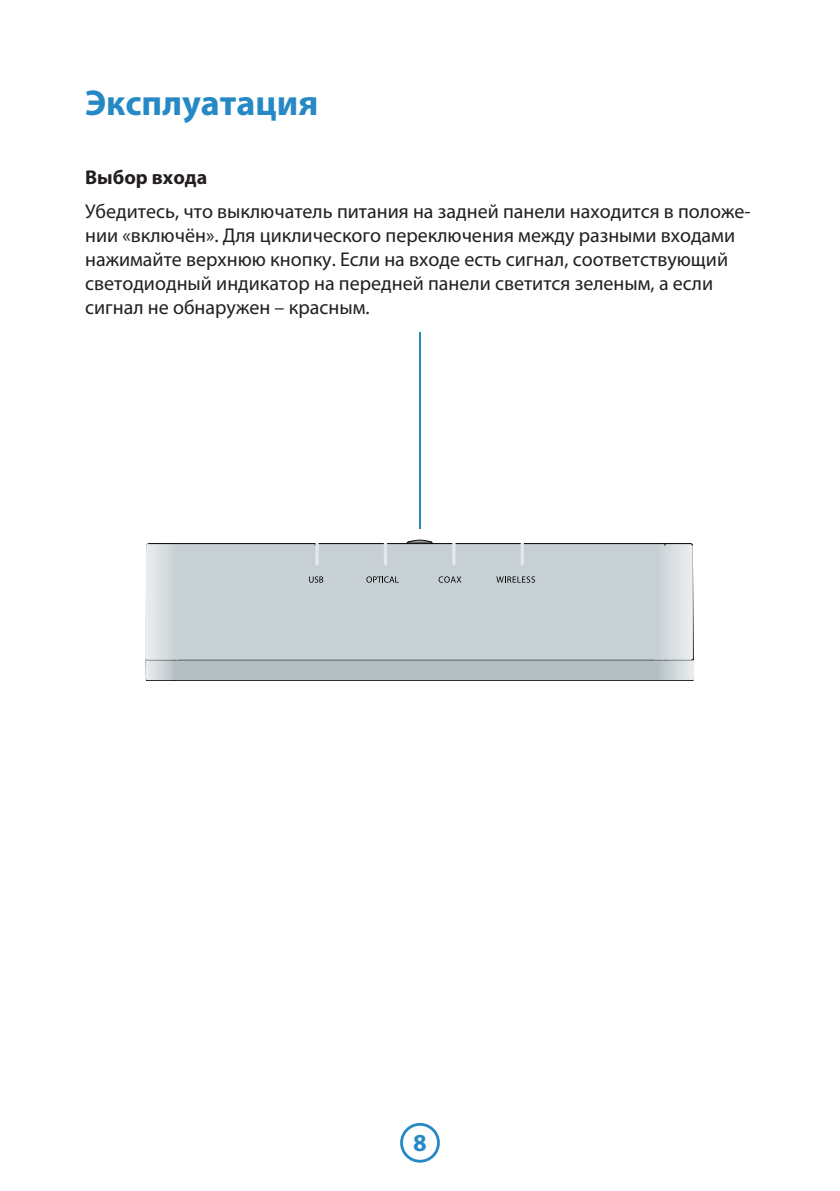
<style>
.page{position:relative;width:840px;height:1191px;background:#fff}
.page>*{position:absolute;margin:0;border:0;box-sizing:border-box;transform-origin:0 0}
.t1{font:700 36px "Myriad Pro";color:#2689c5}
.t2{font:700 24.4px "Myriad Pro";color:#2689c5}
.t3{font:20px/24px "Myriad Pro";color:#231f20}
.s1{font-weight:700}
</style>
<div class="page">
<svg style="left:400px;top:1123px;width:39px;height:39px"></svg>
<hr style="left:174px;top:680px;width:491px;height:1px;background:#000">
<hr style="left:656px;top:658px;width:3px;height:22px;background:#b4bfc3">
<hr style="left:659px;top:658px;width:2px;height:22px;background:#bac3c7">
<hr style="left:661px;top:658px;width:3px;height:22px;background:#bfc9cc">
<hr style="left:691px;top:658px;width:3px;height:22px;background:#eceeee">
<hr style="left:657px;top:543px;width:3px;height:117px;background:#cad3d6">
<hr style="left:660px;top:543px;width:3px;height:117px;background:#cdd5d8">
<hr style="left:663px;top:543px;width:2px;height:117px;background:#d0d8db">
<hr style="left:524px;top:543px;width:140px;height:1px;background:#000">
<svg style="left:664px;top:543px;width:29px;height:138px;background:#d8dddf"></svg>
<svg style="left:145px;top:539px;width:512px;height:142px;background:#c3cbcf"></svg>
<hr style="left:418px;top:332px;width:2px;height:196px;background:#2689c5">
<p class="t1" style="left:85px;top:82px;width:234px">Эксплуатация</p>
<p class="t3" style="left:85px;top:160px;width:666px;line-height:34px"><span class="s1">Выбор входа<br></span>Убедитесь, что выключатель питания на задней панели находится в положе-</p>
<p class="t3" style="left:85px;top:223px;width:651px">нии «включён». Для циклического переключения между разными входами нажимайте верхнюю кнопку. Если на входе есть сигнал, соответствующий светодиодный индикатор на передней панели светится зеленым, а если сигнал не обнаружен – красным.</p>
<p class="t2" style="left:413px;top:1127px;width:15px">8</p>
</div>
